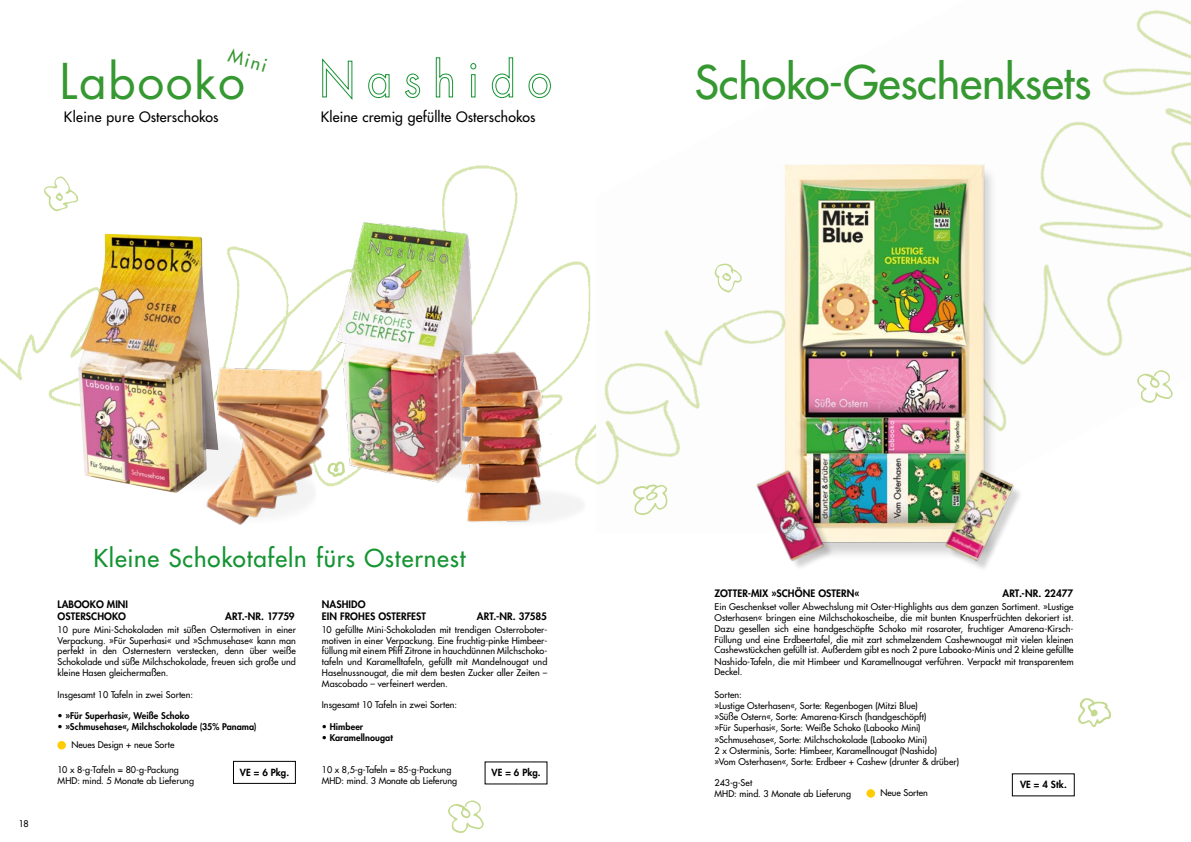
<style>
.page{position:relative;width:1191px;height:842px;background:#fff}
.page>*{position:absolute;margin:0;border:0;box-sizing:border-box;transform-origin:0 0}
.t1{font:48px "Futura Std";letter-spacing:.03em;color:#359830}
.t2{font:500 45px "Futura Std";letter-spacing:-.005em;color:#359830}
.t3{font:500 24px "Futura Std";letter-spacing:.035em;color:#159432}
.t4{font:500 18px "Futura Std";color:#359830}
.t5{font:500 14px "Futura Std";letter-spacing:.015em;color:#000}
.t6{font:800 10px/12px "Futura Std";letter-spacing:.005em;color:#000}
.t7{font:800 9.6px "Futura Std";letter-spacing:.005em;color:#000}
.t8{font:500 9px/10.8px "Futura Std";letter-spacing:.005em;color:#000}
.t9{font:800 9px "Futura Std";letter-spacing:.01em;color:#000}
</style>
<div class="page">
<img style="left:595px;top:10px;width:596px;height:494px">
<img style="left:0;top:165px;width:595px;height:319px">
<svg style="left:633px;top:484px;width:34px;height:31px"></svg>
<svg style="left:44px;top:176px;width:34px;height:35px"></svg>
<svg style="left:714px;top:264px;width:28px;height:29px"></svg>
<svg style="left:448px;top:800px;width:35px;height:33px"></svg>
<svg style="left:1137px;top:370px;width:35px;height:33px"></svg>
<svg style="left:1078px;top:698px;width:33px;height:29px"></svg>
<img style="left:78px;top:233px;width:140px;height:260px">
<img style="left:553px;top:481px;width:37px;height:37px">
<img style="left:175px;top:342px;width:157px;height:183px">
<img style="left:332px;top:207px;width:186px;height:280px">
<img style="left:758px;top:142px;width:250px;height:413px">
<div style="left:233px;top:761px;width:63px;height:23px;border:1px solid #000"></div>
<svg style="left:322px;top:57px;width:229px;height:43px"></svg>
<img style="left:432px;top:319px;width:121px;height:204px">
<img style="left:892px;top:419px;width:175px;height:150px">
<img style="left:701px;top:418px;width:179px;height:149px">
<div style="left:866px;top:789px;width:9px;height:9px;background:#fc0;border-radius:50%"></div>
<div style="left:57px;top:741px;width:9px;height:8px;background:#fc0;border-radius:50%"></div>
<h3 class="t4" style="left:232px;top:44px;width:41px;rotate:16deg">Mini</h3>
<h1 class="t1" style="left:60px;top:51px;width:187px">Labooko</h1>
<h3 class="t5" style="left:64px;top:108px;width:156px">Kleine pure Osterschokos</h3>
<h3 class="t5" style="left:321px;top:108px;width:216px">Kleine cremig gefüllte Osterschokos</h3>
<h2 class="t2" style="left:695px;top:54px;width:398px">Schoko-Geschenksets</h2>
<p class="t8" style="left:19px;top:818px;width:11px">18</p>
<h3 class="t3" style="left:94px;top:543px;width:373px">Kleine Schokotafeln fürs Osternest</h3>
<p class="t6" style="left:58px;top:598px;width:72px">LABOOKO MINI<br>OSTERSCHOKO</p>
<p class="t6" style="left:225px;top:610px;width:71px">ART.-NR. 17759</p>
<p class="t8" style="left:58px;top:624px;width:240px;text-align:justify">10 pure Mini-Schokoladen mit süßen Ostermotiven in einer Verpackung. »Für Superhasi« und »Schmusehase« kann man perfekt in den Osternestern verstecken, denn über weiße Schokolade und süße Milchschokolade, freuen sich große und kleine Hasen gleichermaßen.</p>
<p class="t8" style="left:58px;top:689px;width:137px">Insgesamt 10 Tafeln in zwei Sorten:</p>
<p class="t9" style="left:58px;top:710px;width:133px">• »Für Superhasi«, Weiße Schoko</p>
<p class="t9" style="left:58px;top:721px;width:201px">• »Schmusehase«, Milchschokolade (35% Panama)</p>
<p class="t8" style="left:58px;top:765px;width:138px">10 x 8-g-Tafeln = 80-g-Packung<br>MHD: mind. 5 Monate ab Lieferung</p>
<p class="t8" style="left:71px;top:739px;width:105px">Neues Design + neue Sorte</p>
<p class="t7" style="left:240px;top:766px;width:51px">VE = 6 Pkg.</p>
<p class="t6" style="left:322px;top:598px;width:106px">NASHIDO<br>EIN FROHES OSTERFEST</p>
<p class="t6" style="left:477px;top:610px;width:71px">ART.-NR. 37585</p>
<p class="t8" style="left:322px;top:624px;width:227px;text-align:justify">10 gefüllte Mini-Schokoladen mit trendigen Osterroboter&shy;motiven in einer Verpackung. Eine fruchtig-pinke Himbeer&shy;füllung mit einem Pfiff Zitrone in hauchdünnen Milchschoko&shy;tafeln und Karamelltafeln, gefüllt mit Mandelnougat und Haselnussnougat, die mit dem besten Zucker aller Zeiten – Mascobado – verfeinert werden.</p>
<p class="t8" style="left:322px;top:700px;width:137px">Insgesamt 10 Tafeln in zwei Sorten:</p>
<p class="t9" style="left:322px;top:721px;width:43px">• Himbeer</p>
<p class="t9" style="left:322px;top:732px;width:72px">• Karamellnougat</p>
<p class="t8" style="left:322px;top:765px;width:137px">10 x 8,5-g-Tafeln = 85-g-Packung<br>MHD: mind. 3 Monate ab Lieferung</p>
<p class="t7" style="left:491px;top:767px;width:51px">VE = 6 Pkg.</p>
<p class="t6" style="left:714px;top:587px;width:146px">ZOTTER-MIX »SCHÖNE OSTERN«</p>
<p class="t6" style="left:1002px;top:587px;width:72px">ART.-NR. 22477</p>
<p class="t8" style="left:714px;top:601px;width:360px;text-align:justify">Ein Geschenkset voller Abwechslung mit Oster-Highlights aus dem ganzen Sortiment. »Lustige Osterhasen« bringen eine Milchschokoscheibe, die mit bunten Knusperfrüchten dekoriert ist.<br>Dazu gesellen sich eine handgeschöpfte Schoko mit rosaroter, fruchtiger Amarena-Kirsch-Füllung und eine Erdbeertafel, die mit zart schmelzendem Cashewnougat mit vielen kleinen Cashewstückchen gefüllt ist. Außerdem gibt es noch 2 pure Labooko-Minis und 2 kleine gefüllte Nashido-Tafeln, die mit Himbeer und Karamellnougat verführen. Verpackt mit transparentem Deckel.</p>
<p class="t8" style="left:714px;top:689px;width:246px;line-height:11.2px">Sorten:<br>»Lustige Osterhasen«, Sorte: Regenbogen (Mitzi Blue)<br>»Süße Ostern«, Sorte: Amarena-Kirsch (handgeschöpft)<br>»Für Superhasi«, Sorte: Weiße Schoko (Labooko Mini) »Schmusehase«, Sorte: Milchschokolade (Labooko Mini)<br>2 x Osterminis, Sorte: Himbeer, Karamellnougat (Nashido) »Vom Osterhasen«, Sorte: Erdbeer + Cashew (drunter &amp; drüber)</p>
<p class="t8" style="left:880px;top:787px;width:49px">Neue Sorten</p>
<p class="t8" style="left:714px;top:777px;width:138px">243-g-Set<br>MHD: mind. 3 Monate ab Lieferung</p>
<p class="t7" style="left:1020px;top:779px;width:48px">VE = 4 Stk.</p>
</div>
